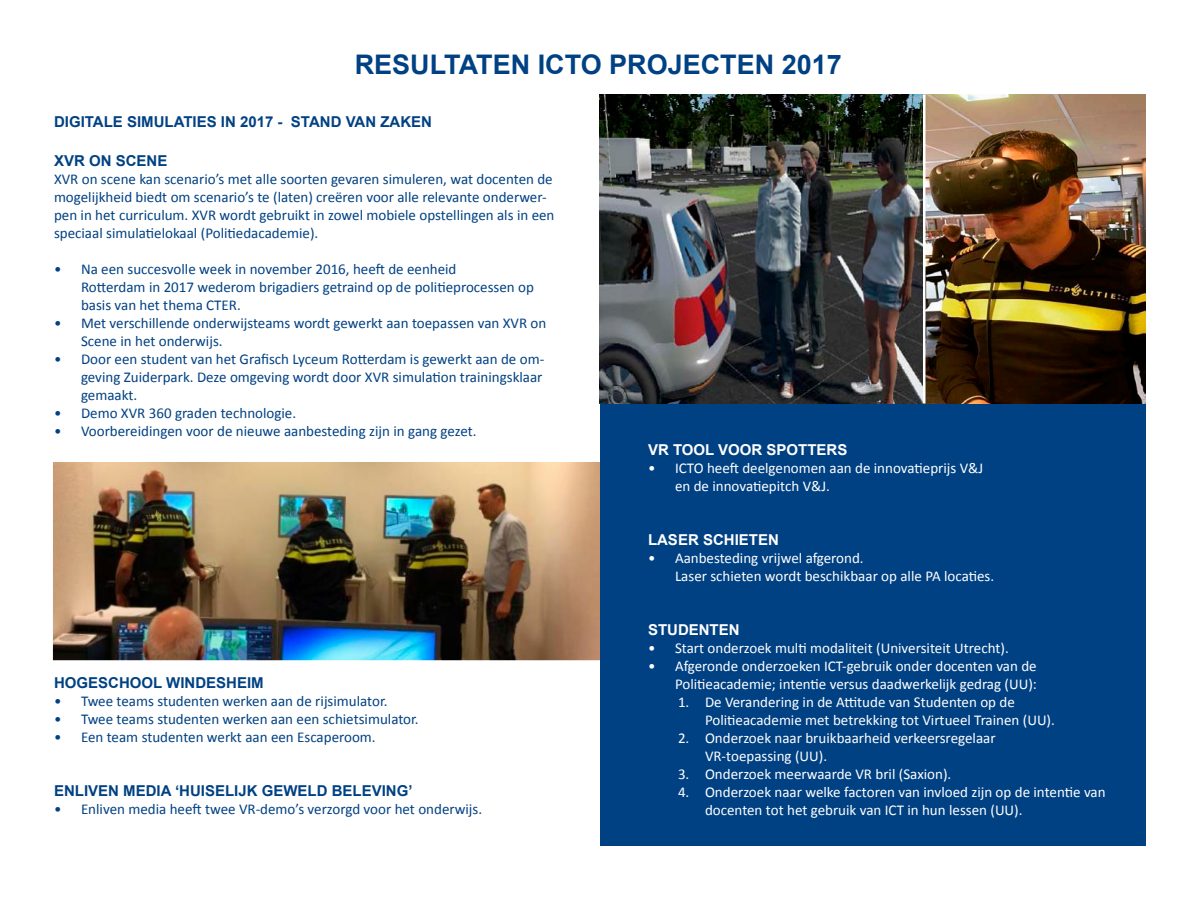
<style>
.page{position:relative;width:1200px;height:900px;background:#fff}
.page>*{position:absolute;margin:0;border:0;box-sizing:border-box;transform-origin:0 0}
.t1{font:700 27px "Arial";color:#004183}
.t2{font:15px/18px "Calibri";color:#004183}
.t3{font:15px/18px "Calibri";color:#fff}
.t4{font:700 15px "Arial";color:#004183}
.t5{font:700 15px "Arial";color:#fff}
.s1{font-family:"Arial";font-weight:700}
</style>
<div class="page">
<img style="left:53px;top:462px;width:547px;height:198px">
<div style="left:600px;top:122px;width:546px;height:724px;background:#004183"></div>
<img style="left:926px;top:95px;width:220px;height:309px">
<svg style="left:920px;top:94px;width:6px;height:310px"></svg>
<img style="left:600px;top:95px;width:322px;height:309px">
<p class="t1" style="left:355px;top:46px;width:489px">RESULTATEN ICTO PROJECTEN 2017</p>
<p class="t4" style="left:54px;top:111px;width:380px">DIGITALE SIMULATIES IN 2017 - STAND VAN ZAKEN</p>
<p class="t2" style="left:54px;top:152px;width:502px"><span class="s1">XVR ON SCENE<br></span>XVR on scene kan scenario’s met alle soorten gevaren simuleren, wat docenten de mogelijkheid biedt om scenario’s te (laten) creëren voor alle relevante onderwer&shy;pen in het curriculum. XVR wordt gebruikt in zowel mobiele opstellingen als in een speciaal simulatielokaal (Politiedacademie).</p>
<p class="t2" style="left:81px;top:260px;width:455px;text-indent:-27px">• Na een succesvolle week in november 2016, heeft de eenheid<br>Rotterdam in 2017 wederom brigadiers getraind op de politieprocessen op basis van het thema CTER.</p>
<p class="t2" style="left:81px;top:314px;width:467px;text-indent:-27px">• Met verschillende onderwijsteams wordt gewerkt aan toepassen van XVR on<br>Scene in het onderwijs.</p>
<p class="t2" style="left:81px;top:350px;width:465px;text-align:justify;text-indent:-27px">• Door een student van het Grafisch Lyceum Rotterdam is gewerkt aan de om&shy;geving Zuiderpark. Deze omgeving wordt door XVR simulation trainingsklaar gemaakt.</p>
<p class="t2" style="left:54px;top:404px;width:244px">• Demo XVR 360 graden technologie.</p>
<p class="t2" style="left:54px;top:422px;width:424px">• Voorbereidingen voor de nieuwe aanbesteding zijn in gang gezet.</p>
<p class="t4" style="left:54px;top:673px;width:211px">HOGESCHOOL WINDESHEIM</p>
<p class="t2" style="left:54px;top:692px;width:335px">• Twee teams studenten werken aan de rijsimulator.</p>
<p class="t2" style="left:54px;top:710px;width:366px">• Twee teams studenten werken aan een schietsimulator.</p>
<p class="t2" style="left:54px;top:728px;width:323px">• Een team studenten werkt aan een Escaperoom.</p>
<p class="t4" style="left:54px;top:781px;width:360px">ENLIVEN MEDIA ‘HUISELIJK GEWELD BELEVING’</p>
<p class="t2" style="left:54px;top:800px;width:430px">• Enliven media heeft twee VR-demo’s verzorgd voor het onderwijs.</p>
<p class="t5" style="left:648px;top:440px;width:201px">VR TOOL VOOR SPOTTERS</p>
<p class="t3" style="left:675px;top:459px;width:310px;text-indent:-27px">• ICTO heeft deelgenomen aan de innovatieprijs V&amp;J en de innovatiepitch V&amp;J.</p>
<p class="t5" style="left:648px;top:530px;width:132px">LASER SCHIETEN</p>
<p class="t3" style="left:675px;top:549px;width:321px;text-indent:-27px">• Aanbesteding vrijwel afgerond.<br>Laser schieten wordt beschikbaar op alle PA locaties.</p>
<p class="t5" style="left:648px;top:620px;width:93px">STUDENTEN</p>
<p class="t3" style="left:648px;top:639px;width:362px">• Start onderzoek multi modaliteit (Universiteit Utrecht).</p>
<p class="t3" style="left:648px;top:657px;width:390px;text-align:right">• Afgeronde onderzoeken ICT-gebruik onder docenten van de<br>Politieacademie; intentie versus daadwerkelijk gedrag (UU):</p>
<p class="t3" style="left:705px;top:693px;width:351px;text-indent:-27px">1. De Verandering in de Attitude van Studenten op de<br>Politieacademie met betrekking tot Virtueel Trainen (UU).</p>
<p class="t3" style="left:705px;top:729px;width:292px;text-indent:-27px">2. Onderzoek naar bruikbaarheid verkeersregelaar<br>VR-toepassing (UU).</p>
<p class="t3" style="left:678px;top:765px;width:275px">3. Onderzoek meerwaarde VR bril (Saxion).</p>
<p class="t3" style="left:705px;top:783px;width:402px;text-indent:-27px">4. Onderzoek naar welke factoren van invloed zijn op de intentie van docenten tot het gebruik van ICT in hun lessen (UU).</p>
</div>
